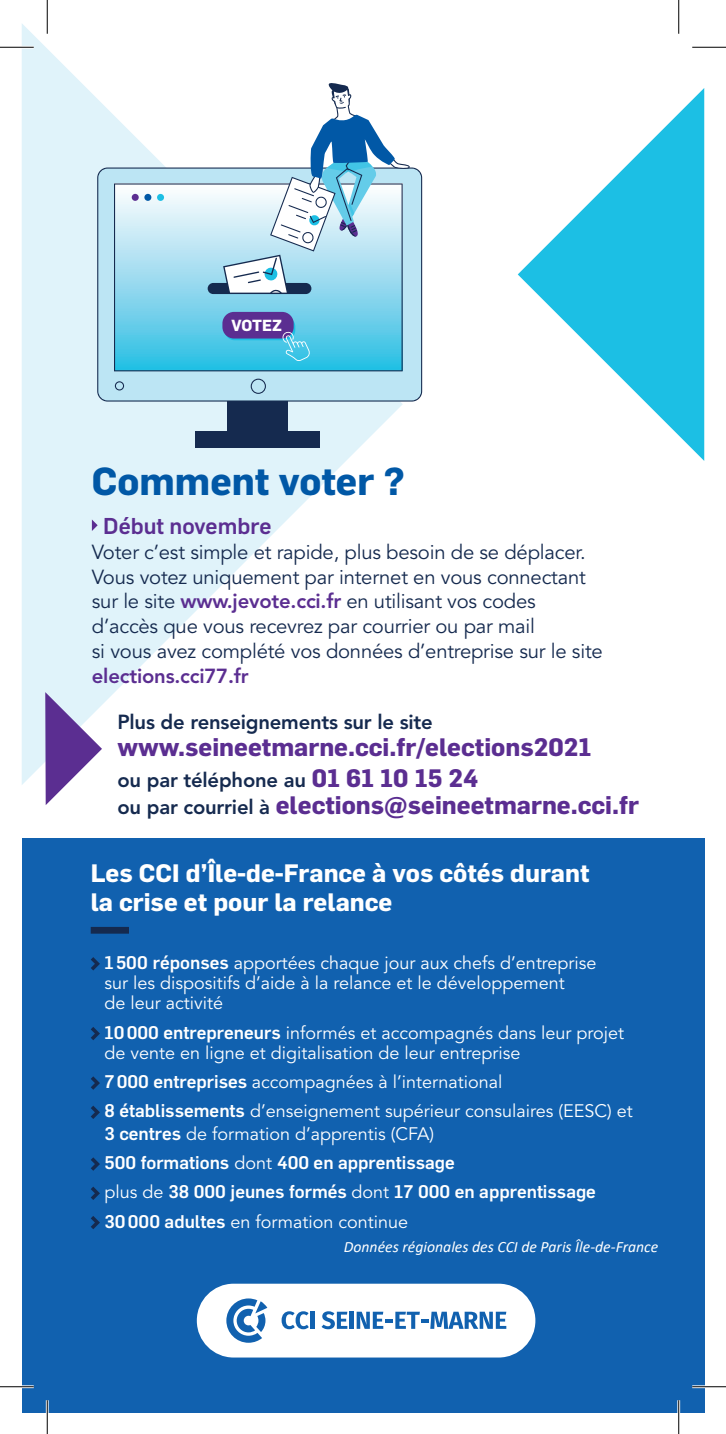
<style>
.page{position:relative;width:726px;height:1434px;background:#fff}
.page>*{position:absolute;margin:0;border:0;box-sizing:border-box;transform-origin:0 0}
.t1{font:700 38.25px "Flama";color:#0158a6}
.t2{font:700 24.75px "Flama";color:#5b2e91}
.t3{font:700 24.75px/29.2px "Flama";color:#fff}
.t4{font:500 22.5px "Flama";color:#5b2e91}
.t5{font:20.25px/24.8px "Avenir LT Std";letter-spacing:-.01em;color:#152a4f}
.t6{font:800 20.25px "Avenir LT Std";letter-spacing:-.01em;color:#152a4f}
.t7{font:18px/20.2px "Avenir LT Std";color:#fff}
.t8{font:500 18px "Flama";color:#fff}
.t9{font:italic 15.75px "Calibri";color:#fff}
.t10{font:700 15.75px "Flama";letter-spacing:-.005em;color:#fff}
.s1{font-weight:800;color:#5b2e91}
.s2{font-family:"Flama";font-weight:700;font-size:24.75px;color:#5b2e91}
.s3{font-family:"Avenir LT Std";font-weight:800;font-size:20.25px;color:#152a4f}
.s4{font-family:"Flama";font-weight:500}
.s5{font-family:"Avenir LT Std";font-weight:400}
</style>
<div class="page">
<div style="left:22px;top:1084px;width:682px;height:328px;background:#1161af"></div>
<div style="left:22px;top:839px;width:682px;height:409px;background:#1161af"></div>
<svg style="left:22px;top:24px;width:381px;height:761px"></svg>
<div style="left:91px;top:927px;width:38px;height:7px;background:#152a4f"></div>
<svg style="left:91px;top:957px;width:9px;height:13px"></svg>
<svg style="left:91px;top:1027px;width:9px;height:13px"></svg>
<svg style="left:91px;top:1076px;width:9px;height:14px"></svg>
<svg style="left:91px;top:1106px;width:9px;height:13px"></svg>
<svg style="left:91px;top:1157px;width:9px;height:14px"></svg>
<svg style="left:91px;top:1187px;width:9px;height:13px"></svg>
<svg style="left:91px;top:1216px;width:9px;height:13px"></svg>
<svg style="left:92px;top:519px;width:6px;height:12px"></svg>
<svg style="left:518px;top:88px;width:186px;height:373px"></svg>
<svg style="left:45px;top:692px;width:57px;height:113px"></svg>
<div style="left:228px;top:391px;width:60px;height:56px;background:#152a4f"></div>
<svg style="left:97px;top:168px;width:325px;height:234px;background:#b2d9e9"></svg>
<svg style="left:114px;top:183px;width:289px;height:188px;background:#7cd1e9"></svg>
<div style="left:195px;top:431px;width:125px;height:17px;background:#152a4f"></div>
<div style="left:157px;top:194px;width:7px;height:7px;background:#1cbfe4;border-radius:50%"></div>
<div style="left:144px;top:194px;width:7px;height:7px;background:#0158a6;border-radius:50%"></div>
<div style="left:132px;top:194px;width:7px;height:7px;background:#5b2e91;border-radius:50%"></div>
<div style="left:225px;top:316px;width:70px;height:24px;background:#1cbfe4;border-radius:10px"></div>
<svg style="left:251px;top:379px;width:15px;height:15px"></svg>
<svg style="left:115px;top:381px;width:9px;height:9px"></svg>
<svg style="left:208px;top:79px;width:202px;height:215px"></svg>
<div style="left:222px;top:312px;width:72px;height:27px;background:#5b2e91;border-radius:12px"></div>
<svg style="left:282px;top:331px;width:29px;height:30px"></svg>
<div style="left:197px;top:1284px;width:338px;height:73px;background:#fff;border-radius:37px"></div>
<svg style="left:226px;top:1298px;width:41px;height:45px"></svg>
<svg style="left:282px;top:1311px;width:27px;height:18px"></svg>
<hr style="left:310px;top:1312px;width:4px;height:17px;background:#1161af">
<svg style="left:322px;top:1311px;width:25px;height:18px"></svg>
<hr style="left:350px;top:1312px;width:4px;height:17px;background:#1161af">
<svg style="left:357px;top:1312px;width:149px;height:17px"></svg>
<hr style="left:0;top:46px;width:34px;height:3px;background:#fff">
<hr style="left:0;top:1385px;width:34px;height:3px;background:#fff">
<hr style="left:692px;top:1385px;width:34px;height:3px;background:#fff">
<hr style="left:46px;top:0;width:3px;height:34px;background:#fff">
<hr style="left:46px;top:1400px;width:3px;height:34px;background:#fff">
<hr style="left:677px;top:1400px;width:3px;height:34px;background:#fff">
<hr style="left:0;top:47px;width:34px;height:1px;background:#000">
<hr style="left:692px;top:47px;width:34px;height:1px;background:#000">
<hr style="left:0;top:1386px;width:34px;height:1px;background:#000">
<hr style="left:692px;top:1386px;width:34px;height:1px;background:#000">
<hr style="left:47px;top:0;width:1px;height:34px;background:#000">
<hr style="left:47px;top:1400px;width:1px;height:34px;background:#000">
<hr style="left:678px;top:0;width:1px;height:34px;background:#000">
<hr style="left:678px;top:1400px;width:1px;height:34px;background:#000">
<p class="t10" style="left:231px;top:315px;width:52px">VOTEZ</p>
<p class="t1" style="left:92px;top:458px;width:314px">Comment voter ?</p>
<p class="t4" style="left:103px;top:513px;width:170px">Début novembre</p>
<p class="t5" style="left:92px;top:540px;width:512px">Voter c’est simple et rapide, plus besoin de se déplacer.<br>Vous votez uniquement par internet en vous connectant sur le site <span class="s1">www.jevote.cci.fr</span> en utilisant vos codes d’accès que vous recevrez par courrier ou par mail<br>si vous avez complété vos données d’entreprise sur le site <span class="s1">elections.cci77.fr</span></p>
<p class="t6" style="left:117px;top:710px;width:317px">Plus de renseignements sur le site</p>
<p class="t2" style="left:117px;top:732px;width:475px">www.seineetmarne.cci.fr/elections2021</p>
<p class="t6" style="left:117px;top:768px;width:362px">ou par téléphone au <span class="s2">01 61 10 15 24</span></p>
<p class="t2" style="left:117px;top:790px;width:523px"><span class="s3">ou par courriel à</span> elections@seineetmarne.cci.fr</p>
<p class="t3" style="left:91px;top:858px;width:500px">Les CCI d’Île-de-France à vos côtés durant la crise et pour la relance</p>
<p class="t7" style="left:104px;top:953px;width:494px"><span class="s4">1500 réponses</span> apportées chaque jour aux chefs d’entreprise sur les dispositifs d’aide à la relance et le développement<br>de leur activité</p>
<p class="t7" style="left:104px;top:1023px;width:521px"><span class="s4">10000 entrepreneurs</span> informés et accompagnés dans leur projet de vente en ligne et digitalisation de leur entreprise</p>
<p class="t7" style="left:104px;top:1072px;width:399px"><span class="s4">7000 entreprises</span> accompagnées à l’international</p>
<p class="t7" style="left:104px;top:1100px;width:530px;line-height:22.5px"><span class="s4">8 établissements</span> d’enseignement supérieur consulaires (EESC) et<br><span class="s4">3 centres</span> de formation d’apprentis (CFA)</p>
<p class="t8" style="left:104px;top:1152px;width:352px">500 formations <span class="s5">dont</span> 400 en apprentissage</p>
<p class="t8" style="left:104px;top:1181px;width:493px"><span class="s5">plus de</span> 38 000 jeunes formés <span class="s5">dont</span> 17 000 en apprentissage</p>
<p class="t7" style="left:104px;top:1212px;width:305px"><span class="s4">30000 adultes</span> en formation continue</p>
<p class="t9" style="left:344px;top:1236px;width:316px">Données régionales des CCI de Paris Île-de-France</p>
</div>
